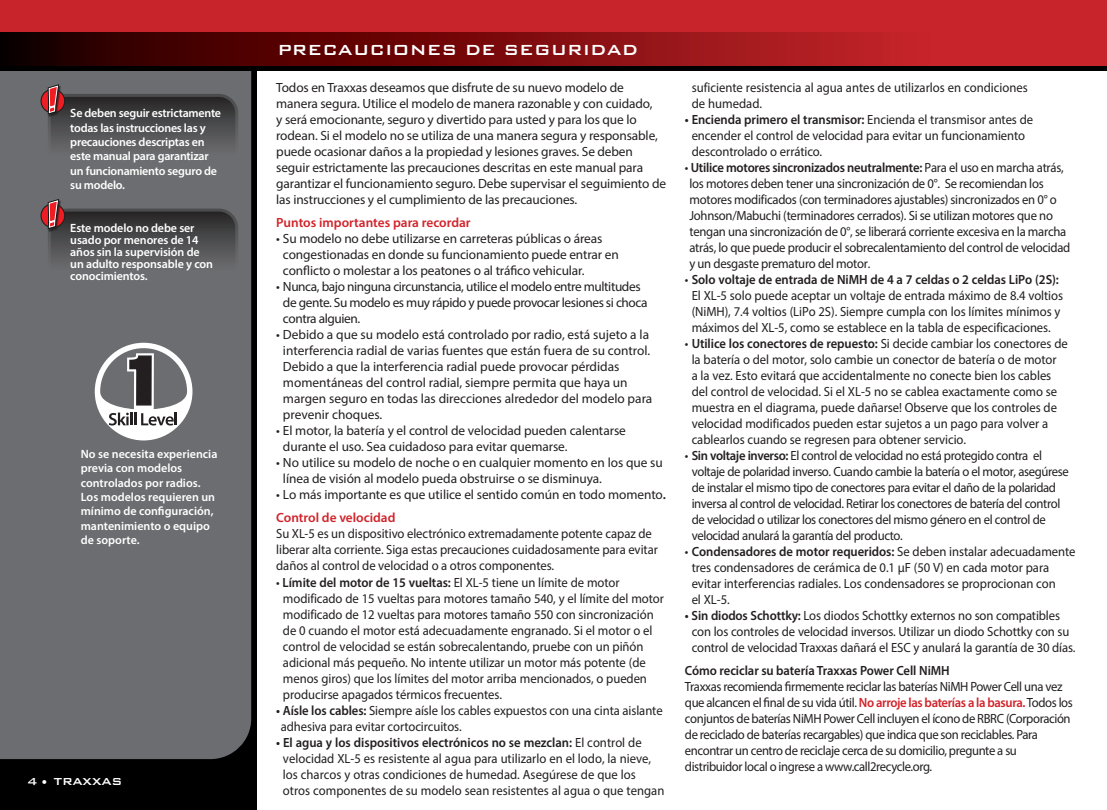
<style>
.page{position:relative;width:1107px;height:810px;background:#fff}
.page>*{position:absolute;margin:0;border:0;box-sizing:border-box;transform-origin:0 0}
.t1{font:500 19.5px "Bank Gothic BT";color:#fff}
.t2{font:500 13.5px "Bank Gothic BT";letter-spacing:-.02em;color:#fff}
.t3{font:13.35px/16px "Myriad Pro";letter-spacing:-.005em;color:#231f20;scale:.95 1}
.t4{font:13.35px/16px "Myriad Pro";letter-spacing:-.005em;color:#231f20}
.t5{font:13.35px/16px "Myriad Pro";letter-spacing:-.03em;color:#231f20;scale:.95 1}
.t6{font:13.35px/16px "Myriad Pro";letter-spacing:-.03em;color:#231f20}
.t7{font:600 13.35px "Myriad Pro";color:#d1232a}
.t8{font:600 13.35px "Myriad Pro";letter-spacing:-.005em;color:#231f20;scale:.95 1}
.t9{font:600 12px/14.4px "Myriad Pro";letter-spacing:-.01em;color:#fff}
.s1{font-weight:600}
.s2{font-weight:600;color:#d1232a}
</style>
<div class="page">
<div style="left:0;top:13px;width:256px;height:797px;background:#000"></div>
<div style="left:0;top:71px;width:251px;height:688px;background:#6c6d70"></div>
<div style="left:0;top:0;width:1107px;height:70px;background:#000"></div>
<div style="left:0;top:0;width:1107px;height:51px;background:#c8242b"></div>
<svg style="left:0;top:32px;width:1107px;height:34px;background:#7f0f12"></svg>
<div style="left:48px;top:94px;width:190px;height:84px;border:3px solid #fff;border-radius:18px"></div>
<svg style="left:41px;top:89px;width:24px;height:24px"></svg>
<div style="left:40px;top:89px;width:25px;height:24px;border:1px solid #231f20;border-radius:50%"></div>
<svg style="left:46px;top:82px;width:191px;height:94px;background:#595759"></svg>
<div style="left:48px;top:209px;width:190px;height:84px;border:3px solid #fff;border-radius:18px"></div>
<svg style="left:41px;top:204px;width:24px;height:24px"></svg>
<div style="left:40px;top:203px;width:25px;height:25px;border:1px solid #231f20;border-radius:50%"></div>
<svg style="left:46px;top:197px;width:191px;height:94px;background:#595759"></svg>
<svg style="left:95px;top:343px;width:97px;height:97px;background:#959596"></svg>
<p class="t9" style="left:70px;top:106px;width:152px">Se deben seguir estrictamente todas las instrucciones las y precauciones descriptas en este manual para garantizar un funcionamiento seguro de su modelo.</p>
<p class="t9" style="left:70px;top:221px;width:144px;line-height:12px">Este modelo no debe ser usado por menores de 14 años sin la supervisión de un adulto responsable y con conocimientos.</p>
<p class="t9" style="left:81px;top:446px;width:138px">No se necesita experiencia previa con modelos controlados por radios.<br>Los modelos requieren un mínimo de configuración, mantenimiento o equipo de soporte.</p>
<p class="t2" style="left:27px;top:774px;width:97px">4 • TRAXXAS</p>
<p class="t1" style="left:278px;top:40px;width:362px">PRECAUCIONES DE SEGURIDAD</p>
<p class="t4" style="left:276px;top:79px;width:391px">Todos en Traxxas deseamos que disfrute de su nuevo modelo de manera segura. Utilice el modelo de manera razonable y con cuidado,<br>y será emocionante, seguro y divertido para usted y para los que lo rodean. Si el modelo no se utiliza de una manera segura y responsable, puede ocasionar daños a la propiedad y lesiones graves. Se deben seguir estrictamente las precauciones descritas en este manual para garantizar el funcionamiento seguro. Debe supervisar el seguimiento de las instrucciones y el cumplimiento de las precauciones.</p>
<p class="t7" style="left:276px;top:214px;width:196px">Puntos importantes para recordar</p>
<p class="t4" style="left:283px;top:230px;width:337px;text-indent:-7px">• Su modelo no debe utilizarse en carreteras públicas o áreas congestionadas en donde su funcionamiento puede entrar en conflicto o molestar a los peatones o al tráfico vehicular.</p>
<p class="t6" style="left:283px;top:278px;width:366px;text-indent:-7px">• Nunca, bajo ninguna circunstancia, utilice el modelo entre multitudes de gente. Su modelo es muy rápido y puede provocar lesiones si choca contra alguien.</p>
<p class="t4" style="left:283px;top:326px;width:371px;text-indent:-7px">• Debido a que su modelo está controlado por radio, está sujeto a la interferencia radial de varias fuentes que están fuera de su control.<br>Debido a que la interferencia radial puede provocar pérdidas momentáneas del control radial, siempre permita que haya un margen seguro en todas las direcciones alrededor del modelo para prevenir choques.</p>
<p class="t4" style="left:283px;top:422px;width:344px;text-indent:-7px">• El motor, la batería y el control de velocidad pueden calentarse durante el uso. Sea cuidadoso para evitar quemarse.</p>
<p class="t4" style="left:283px;top:454px;width:381px;text-indent:-7px">• No utilice su modelo de noche o en cualquier momento en los que su línea de visión al modelo pueda obstruirse o se disminuya.</p>
<p class="t4" style="left:276px;top:486px;width:391px">• Lo más importante es que utilice el sentido común en todo momento<span class="s1">.</span></p>
<p class="t7" style="left:276px;top:509px;width:121px">Control de velocidad</p>
<p class="t3" style="left:276px;top:525px;width:403px">Su XL-5 es un dispositivo electrónico extremadamente potente capaz de liberar alta corriente. Siga estas precauciones cuidadosamente para evitar daños al control de velocidad o a otros componentes.</p>
<p class="t3" style="left:283px;top:574px;width:403px;text-indent:-7px">• <span class="s1">Límite del motor de 15 vueltas:</span> El XL-5 tiene un límite de motor modificado de 15 vueltas para motores tamaño 540, y el límite del motor modificado de 12 vueltas para motores tamaño 550 con sincronización de 0 cuando el motor está adecuadamente engranado. Si el motor o el control de velocidad se están sobrecalentando, pruebe con un piñón adicional más pequeño. No intente utilizar un motor más potente (de menos giros) que los límites del motor arriba mencionados, o pueden producirse apagados térmicos frecuentes.</p>
<p class="t3" style="left:281px;top:702px;width:404px;text-indent:-4px"><span class="s1">• Aísle los cables:</span> Siempre aísle los cables expuestos con una cinta aislante adhesiva para evitar cortocircuitos.</p>
<p class="t3" style="left:283px;top:734px;width:403px;text-indent:-7px"><span class="s1">• El agua y los dispositivos electrónicos no se mezclan:</span> El control de velocidad XL-5 es resistente al agua para utilizarlo en el lodo, la nieve, los charcos y otras condiciones de humedad. Asegúrese de que los otros componentes de su modelo sean resistentes al agua o que tengan</p>
<p class="t3" style="left:692px;top:79px;width:355px">suficiente resistencia al agua antes de utilizarlos en condiciones de humedad.</p>
<p class="t3" style="left:692px;top:111px;width:361px;text-indent:-7px"><span class="s1">• Encienda primero el transmisor:</span> Encienda el transmisor antes de encender el control de velocidad para evitar un funcionamiento descontrolado o errático.</p>
<p class="t3" style="left:689px;top:159px;width:403px;text-indent:-4px">• <span class="s1">Utilice motores sincronizados neutralmente:</span> Para el uso en marcha atrás, los motores deben tener una sincronización de 0°. Se recomiendan los motores modificados (con terminadores ajustables) sincronizados en 0° o Johnson/Mabuchi (terminadores cerrados). Si se utilizan motores que no tengan una sincronización de 0°, se liberará corriente excesiva en la marcha atrás, lo que puede producir el sobrecalentamiento del control de velocidad y un desgaste prematuro del motor.</p>
<p class="t3" style="left:685px;top:271px;width:400px;text-align:center">• <span class="s1">Solo voltaje de entrada de NiMH de 4 a 7 celdas o 2 celdas LiPo (2S):<br></span>El XL-5 solo puede aceptar un voltaje de entrada máximo de 8.4 voltios (NiMH), 7.4 voltios (LiPo 2S). Siempre cumpla con los límites mínimos y máximos del XL-5, como se establece en la tabla de especificaciones.</p>
<p class="t3" style="left:692px;top:335px;width:397px;text-indent:-7px">• <span class="s1">Utilice los conectores de repuesto:</span> Si decide cambiar los conectores de la batería o del motor, solo cambie un conector de batería o de motor<br>a la vez. Esto evitará que accidentalmente no conecte bien los cables del control de velocidad. Si el XL-5 no se cablea exactamente como se muestra en el diagrama, puede dañarse! Observe que los controles de velocidad modificados pueden estar sujetos a un pago para volver a cablearlos cuando se regresen para obtener servicio.</p>
<p class="t5" style="left:692px;top:447px;width:398px;text-indent:-7px">• <span class="s1">Sin voltaje inverso:</span> El control de velocidad no está protegido contra el voltaje de polaridad inverso. Cuando cambie la batería o el motor, asegúrese de instalar el mismo tipo de conectores para evitar el daño de la polaridad inversa al control de velocidad. Retirar los conectores de batería del control de velocidad o utilizar los conectores del mismo género en el control de velocidad anulará la garantía del producto.</p>
<p class="t3" style="left:692px;top:543px;width:406px;text-indent:-7px">• <span class="s1">Condensadores de motor requeridos:</span> Se deben instalar adecuadamente tres condensadores de cerámica de 0.1 µF (50 V) en cada motor para evitar interferencias radiales. Los condensadores se proprocionan con<br>el XL-5.</p>
<p class="t3" style="left:692px;top:607px;width:406px;text-indent:-7px"><span class="s1">• Sin diodos Schottky:</span> Los diodos Schottky externos no son compatibles con los controles de velocidad inversos. Utilizar un diodo Schottky con su control de velocidad Traxxas dañará el ESC y anulará la garantía de 30 días.</p>
<p class="t8" style="left:685px;top:662px;width:280px">Cómo reciclar su batería Traxxas Power Cell NiMH</p>
<p class="t5" style="left:685px;top:678px;width:410px">Traxxas recomienda firmemente reciclar las baterías NiMH Power Cell una vez que alcancen el final de su vida útil. <span class="s2">No arroje las baterías a la basura.</span> Todos los conjuntos de baterías NiMH Power Cell incluyen el ícono de RBRC (Corporación de reciclado de baterías recargables) que indica que son reciclables. Para encontrar un centro de reciclaje cerca de su domicilio, pregunte a su distribuidor local o ingrese a www.call2recycle.org.</p>
</div>
